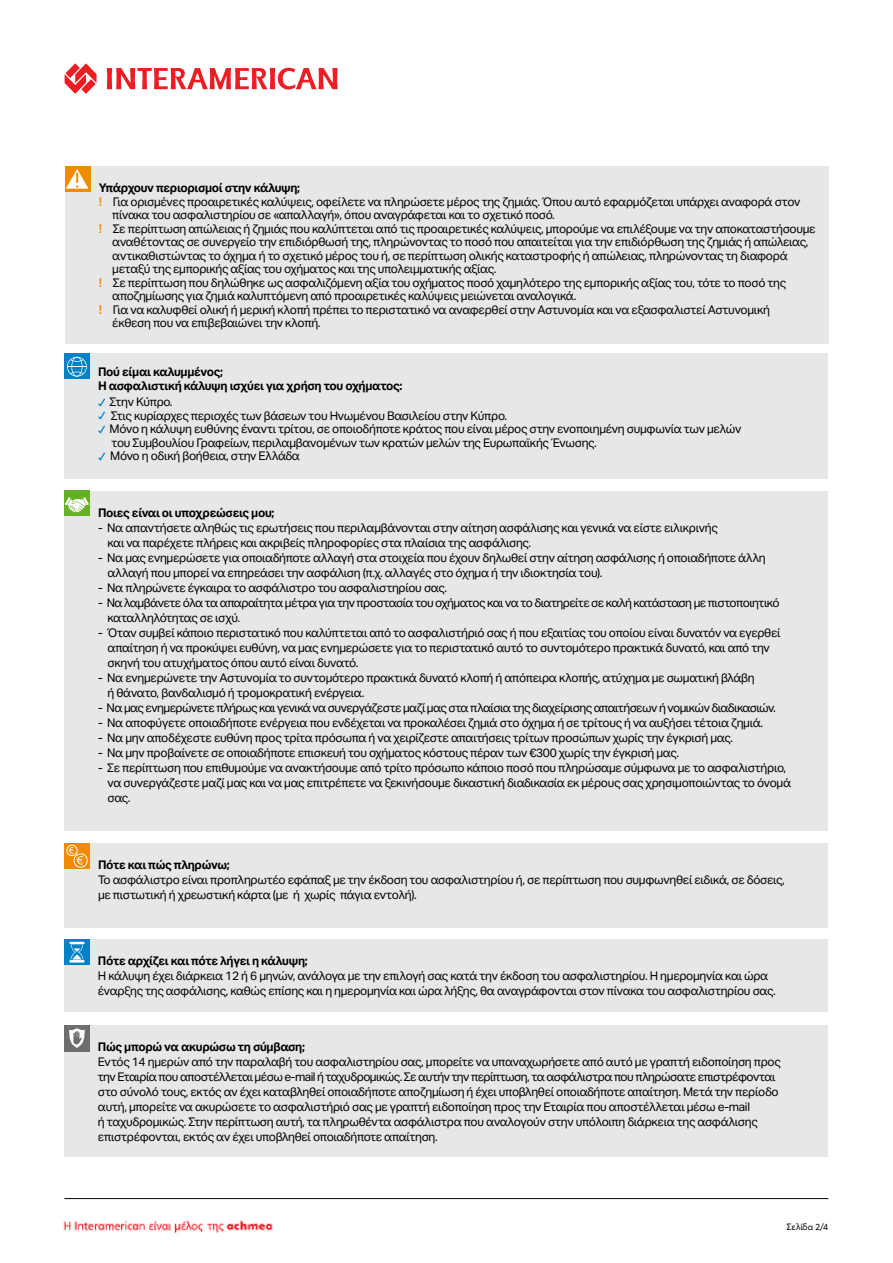
<style>
.page{position:relative;width:893px;height:1263px;background:#fff}
.page>*{position:absolute;margin:0;border:0;box-sizing:border-box;transform-origin:0 0}
.t1{font:12px/15px "Aktiv Grotesk";letter-spacing:-.025em;color:#000}
.t2{font:12px/15px "Aktiv Grotesk";letter-spacing:-.045em;color:#000}
.t3{font:700 12px/13.5px "Aktiv Grotesk";letter-spacing:-.025em;color:#000}
.t4{font:9px "Anytime Sans";letter-spacing:-.015em;color:#000}
.s1{font-family:"Anytime Sans";font-weight:700;color:#f08a00}
.s2{font-family:"Anytime Sans";font-weight:700;color:#0082c7}
</style>
<div class="page">
<hr style="left:64px;top:1198px;width:764px;height:1px;background:#000">
<div style="left:64px;top:354px;width:764px;height:125px;background:#e6e7e8"></div>
<div style="left:65px;top:166px;width:764px;height:177px;background:#e6e7e8"></div>
<div style="left:64px;top:491px;width:764px;height:340px;background:#e6e7e8"></div>
<div style="left:64px;top:843px;width:764px;height:84px;background:#e6e7e8"></div>
<div style="left:64px;top:939px;width:764px;height:72px;background:#e6e7e8"></div>
<div style="left:64px;top:1025px;width:764px;height:131px;background:#e6e7e8"></div>
<div style="left:64px;top:354px;width:26px;height:25px;background:#0082c7"></div>
<svg style="left:67px;top:357px;width:20px;height:20px"></svg>
<div style="left:64px;top:491px;width:26px;height:25px;background:#66b024"></div>
<svg style="left:65px;top:497px;width:24px;height:15px"></svg>
<div style="left:64px;top:843px;width:26px;height:26px;background:#f08a00"></div>
<svg style="left:66px;top:844px;width:22px;height:24px"></svg>
<div style="left:64px;top:939px;width:26px;height:26px;background:#0082c7"></div>
<svg style="left:69px;top:942px;width:16px;height:20px"></svg>
<div style="left:65px;top:166px;width:25px;height:26px;background:#f08a00"></div>
<svg style="left:66px;top:169px;width:23px;height:20px"></svg>
<div style="left:64px;top:1025px;width:26px;height:26px;background:#6e6e70"></div>
<svg style="left:69px;top:1028px;width:16px;height:20px"></svg>
<img style="left:63px;top:1220px;width:210px;height:14px">
<svg style="left:65px;top:63px;width:32px;height:31px"></svg>
<svg style="left:107px;top:68px;width:231px;height:22px"></svg>
<p class="t3" style="left:99px;top:181px;width:203px">Υπάρχουν περιορισμοί στην κάλυψη;</p>
<p class="t1" style="left:99px;top:194px;width:703px"><span class="s1">!</span> Για ορισμένες προαιρετικές καλύψεις, οφείλετε να πληρώσετε μέρος της ζημιάς. Όπου αυτό εφαρμόζεται υπάρχει αναφορά στον</p>
<p class="t1" style="left:112px;top:207px;width:444px">πίνακα του ασφαλιστηρίου σε «απαλλαγή», όπου αναγράφεται και το σχετικό ποσό.</p>
<p class="t1" style="left:99px;top:221px;width:718px"><span class="s1">!</span> Σε περίπτωση απώλειας ή ζημιάς που καλύπτεται από τις προαιρετικές καλύψεις, μπορούμε να επιλέξουμε να την αποκαταστήσουμε</p>
<p class="t1" style="left:112px;top:234px;width:698px">αναθέτοντας σε συνεργείο την επιδιόρθωσή της, πληρώνοντας το ποσό που απαιτείται για την επιδιόρθωση της ζημιάς ή απώλειας,</p>
<p class="t1" style="left:112px;top:248px;width:677px">αντικαθιστώντας το όχημα ή το σχετικό μέρος του ή, σε περίπτωση ολικής καταστροφής ή απώλειας, πληρώνοντας τη διαφορά</p>
<p class="t1" style="left:112px;top:261px;width:386px">μεταξύ της εμπορικής αξίας του οχήματος και της υπολειμματικής αξίας.</p>
<p class="t1" style="left:99px;top:275px;width:689px"><span class="s1">!</span> Σε περίπτωση που δηλώθηκε ως ασφαλιζόμενη αξία του οχήματος ποσό χαμηλότερο της εμπορικής αξίας του, τότε το ποσό της</p>
<p class="t1" style="left:112px;top:288px;width:466px">αποζημίωσης για ζημιά καλυπτόμενη από προαιρετικές καλύψεις μειώνεται αναλογικά.</p>
<p class="t1" style="left:99px;top:302px;width:673px"><span class="s1">!</span> Για να καλυφθεί ολική ή μερική κλοπή πρέπει το περιστατικό να αναφερθεί στην Αστυνομία και να εξασφαλιστεί Αστυνομική</p>
<p class="t1" style="left:112px;top:315px;width:210px">έκθεση που να επιβεβαιώνει την κλοπή.</p>
<p class="t3" style="left:98px;top:365px;width:306px">Πού είμαι καλυμμένος;<br>Η ασφαλιστική κάλυψη ισχύει για χρήση του οχήματος:</p>
<p class="t1" style="left:98px;top:395px;width:76px"><span class="s2">✓</span> Στην Κύπρο.</p>
<p class="t1" style="left:98px;top:408px;width:411px"><span class="s2">✓</span> Στις κυρίαρχες περιοχές των βάσεων του Ηνωμένου Βασιλείου στην Κύπρο.</p>
<p class="t1" style="left:112px;top:422px;width:631px;line-height:13.5px;text-indent:-14px"><span class="s2">✓</span> Μόνο η κάλυψη ευθύνης έναντι τρίτου, σε οποιοδήποτε κράτος που είναι μέρος στην ενοποιημένη συμφωνία των μελών του Συμβουλίου Γραφείων, περιλαμβανομένων των κρατών μελών της Ευρωπαϊκής Ένωσης.</p>
<p class="t1" style="left:98px;top:449px;width:203px"><span class="s2">✓</span> Μόνο η οδική βοήθεια, στην Ελλάδα</p>
<p class="t3" style="left:98px;top:505px;width:178px">Ποιες είναι οι υποχρεώσεις μου;</p>
<p class="t1" style="left:108px;top:520px;width:612px;text-indent:-10px">- Να απαντήσετε αληθώς τις ερωτήσεις που περιλαμβάνονται στην αίτηση ασφάλισης και γενικά να είστε ειλικρινής και να παρέχετε πλήρεις και ακριβείς πληροφορίες στα πλαίσια της ασφάλισης.</p>
<p class="t1" style="left:108px;top:550px;width:659px;text-indent:-10px">- Να μας ενημερώσετε για οποιαδήποτε αλλαγή στα στοιχεία που έχουν δηλωθεί στην αίτηση ασφάλισης ή οποιαδήποτε άλλη αλλαγή που μπορεί να επηρεάσει την ασφάλιση (π.χ. αλλαγές στο όχημα ή την ιδιοκτησία του).</p>
<p class="t1" style="left:98px;top:580px;width:351px">- Να πληρώνετε έγκαιρα το ασφάλιστρο του ασφαλιστηρίου σας.</p>
<p class="t2" style="left:108px;top:595px;width:673px;text-indent:-10px">- Να λαμβάνετε όλα τα απαραίτητα μέτρα για την προστασία του οχήματος και να το διατηρείτε σε καλή κατάσταση με πιστοποιητικό καταλληλότητας σε ισχύ.</p>
<p class="t1" style="left:108px;top:625px;width:674px;text-indent:-10px">- Όταν συμβεί κάποιο περιστατικό που καλύπτεται από το ασφαλιστήριό σας ή που εξαιτίας του οποίου είναι δυνατόν να εγερθεί απαίτηση ή να προκύψει ευθύνη, να μας ενημερώσετε για το περιστατικό αυτό το συντομότερο πρακτικά δυνατό, και από την σκηνή του ατυχήματος όπου αυτό είναι δυνατό.</p>
<p class="t1" style="left:108px;top:670px;width:649px;text-indent:-10px">- Να ενημερώνετε την Αστυνομία το συντομότερο πρακτικά δυνατό κλοπή ή απόπειρα κλοπής, ατύχημα με σωματική βλάβη ή θάνατο, βανδαλισμό ή τρομοκρατική ενέργεια.</p>
<p class="t2" style="left:98px;top:700px;width:679px">- Να μας ενημερώνετε πλήρως και γενικά να συνεργάζεστε μαζί μας στα πλαίσια της διαχείρισης απαιτήσεων ή νομικών διαδικασιών.</p>
<p class="t1" style="left:98px;top:715px;width:667px">- Να αποφύγετε οποιαδήποτε ενέργεια που ενδέχεται να προκαλέσει ζημιά στο όχημα ή σε τρίτους ή να αυξήσει τέτοια ζημιά.</p>
<p class="t1" style="left:98px;top:730px;width:636px">- Να μην αποδέχεστε ευθύνη προς τρίτα πρόσωπα ή να χειρίζεστε απαιτήσεις τρίτων προσώπων χωρίς την έγκρισή μας.</p>
<p class="t1" style="left:98px;top:745px;width:583px">- Να μην προβαίνετε σε οποιαδήποτε επισκευή του οχήματος κόστους πέραν των €300 χωρίς την έγκρισή μας.</p>
<p class="t1" style="left:108px;top:760px;width:685px;text-indent:-10px">- Σε περίπτωση που επιθυμούμε να ανακτήσουμε από τρίτο πρόσωπο κάποιο ποσό που πληρώσαμε σύμφωνα με το ασφαλιστήριο, να συνεργάζεστε μαζί μας και να μας επιτρέπετε να ξεκινήσουμε δικαστική διαδικασία εκ μέρους σας χρησιμοποιώντας το όνομά σας.</p>
<p class="t3" style="left:98px;top:858px;width:133px">Πότε και πώς πληρώνω;</p>
<p class="t1" style="left:98px;top:872px;width:688px">Το ασφάλιστρο είναι προπληρωτέο εφάπαξ με την έκδοση του ασφαλιστηρίου ή, σε περίπτωση που συμφωνηθεί ειδικά, σε δόσεις, με πιστωτική ή χρεωστική κάρτα (με ή χωρίς πάγια εντολή).</p>
<p class="t3" style="left:98px;top:954px;width:211px">Πότε αρχίζει και πότε λήγει η κάλυψη;</p>
<p class="t1" style="left:98px;top:968px;width:679px">Η κάλυψη έχει διάρκεια 12 ή 6 μηνών, ανάλογα με την επιλογή σας κατά την έκδοση του ασφαλιστηρίου. Η ημερομηνία και ώρα έναρξης της ασφάλισης, καθώς επίσης και η ημερομηνία και ώρα λήξης, θα αναγράφονται στον πίνακα του ασφαλιστηρίου σας.</p>
<p class="t3" style="left:98px;top:1040px;width:209px">Πώς μπορώ να ακυρώσω τη σύμβαση;</p>
<p class="t1" style="left:98px;top:1054px;width:684px">Εντός 14 ημερών από την παραλαβή του ασφαλιστηρίου σας, μπορείτε να υπαναχωρήσετε από αυτό με γραπτή ειδοποίηση προς την Εταιρία που αποστέλλεται μέσω e-mail ή ταχυδρομικώς. Σε αυτήν την περίπτωση, τα ασφάλιστρα που πληρώσατε επιστρέφονται στο σύνολό τους, εκτός αν έχει καταβληθεί οποιαδήποτε αποζημίωση ή έχει υποβληθεί οποιαδήποτε απαίτηση. Μετά την περίοδο αυτή, μπορείτε να ακυρώσετε το ασφαλιστήριό σας με γραπτή ειδοποίηση προς την Εταιρία που αποστέλλεται μέσω e-mail<br>ή ταχυδρομικώς. Στην περίπτωση αυτή, τα πληρωθέντα ασφάλιστρα που αναλογούν στην υπόλοιπη διάρκεια της ασφάλισης επιστρέφονται, εκτός αν έχει υποβληθεί οποιαδήποτε απαίτηση.</p>
<p class="t4" style="left:786px;top:1221px;width:44px">Σελίδα 2/4</p>
</div>
